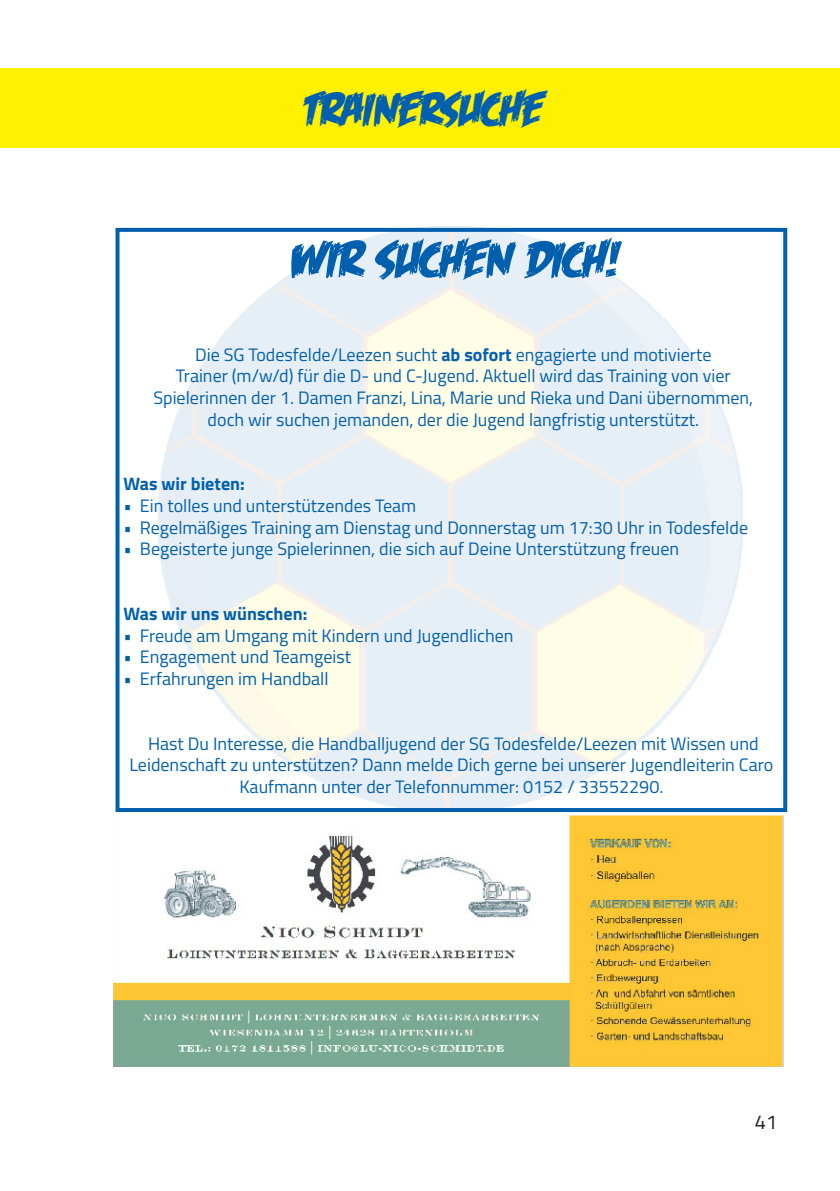
<style>
.page{position:relative;width:840px;height:1191px;background:#fff}
.page>*{position:absolute;margin:0;border:0;box-sizing:border-box;transform-origin:0 0}
.t1{font:52px "Feastof Flesh BB Italic";color:#0160ae}
.t2{font:48px "Feastof Flesh BB Italic";color:#0160ae}
.t3{font:20px "Titillium Web";color:#231f20}
.t4{font:18px/21.6px "Titillium Web";color:#0160ae;text-align:center}
.t5{font:700 18px "Titillium Web";color:#0160ae}
.s1{font-weight:700}
</style>
<div class="page">
<div style="left:0;top:68px;width:839px;height:80px;background:#fff101"></div>
<div style="left:115px;top:228px;width:671px;height:584px;border:4px solid #0160ae"></div>
<img style="left:113px;top:815px;width:669px;height:251px">
<p class="t2" style="left:300px;top:84px;width:240px">TRAINERSUCHE</p>
<p class="t1" style="left:287px;top:232px;width:330px">WIR SUCHEN DICH!</p>
<p class="t4" style="left:195px;top:343px;width:517px">Die SG Todesfelde/Leezen sucht <span class="s1">ab sofort</span> engagierte und motivierte</p>
<p class="t4" style="left:176px;top:364px;width:556px">Trainer (m/w/d) für die D- und C-Jugend. Aktuell wird das Training von vier</p>
<p class="t4" style="left:153px;top:386px;width:601px">Spielerinnen der 1. Damen Franzi, Lina, Marie und Rieka und Dani übernommen,</p>
<p class="t4" style="left:207px;top:407px;width:492px">doch wir suchen jemanden, der die Jugend langfristig unterstützt.</p>
<p class="t5" style="left:123px;top:470px;width:123px">Was wir bieten:</p>
<p class="t4" style="left:123px;top:494px;width:294px">• Ein tolles und unterstützendes Team</p>
<p class="t4" style="left:123px;top:515px;width:625px">• Regelmäßiges Training am Dienstag und Donnerstag um 17:30 Uhr in Todesfelde</p>
<p class="t4" style="left:123px;top:537px;width:557px">• Begeisterte junge Spielerinnen, die sich auf Deine Unterstützung freuen</p>
<p class="t5" style="left:123px;top:600px;width:185px">Was wir uns wünschen:</p>
<p class="t4" style="left:123px;top:623px;width:391px">• Freude am Umgang mit Kindern und Jugendlichen</p>
<p class="t4" style="left:123px;top:645px;width:229px">• Engagement und Teamgeist</p>
<p class="t4" style="left:123px;top:667px;width:206px">• Erfahrungen im Handball</p>
<p class="t4" style="left:129px;top:731px;width:645px">Hast Du Interesse, die Handballjugend der SG Todesfelde/Leezen mit Wissen und<br>Leidenschaft zu unterstützen? Dann melde Dich gerne bei unserer Jugendleiterin Caro<br>Kaufmann unter der Telefonnummer: 0152 / 33552290.</p>
<p class="t3" style="left:754px;top:1107px;width:24px">41</p>
</div>
